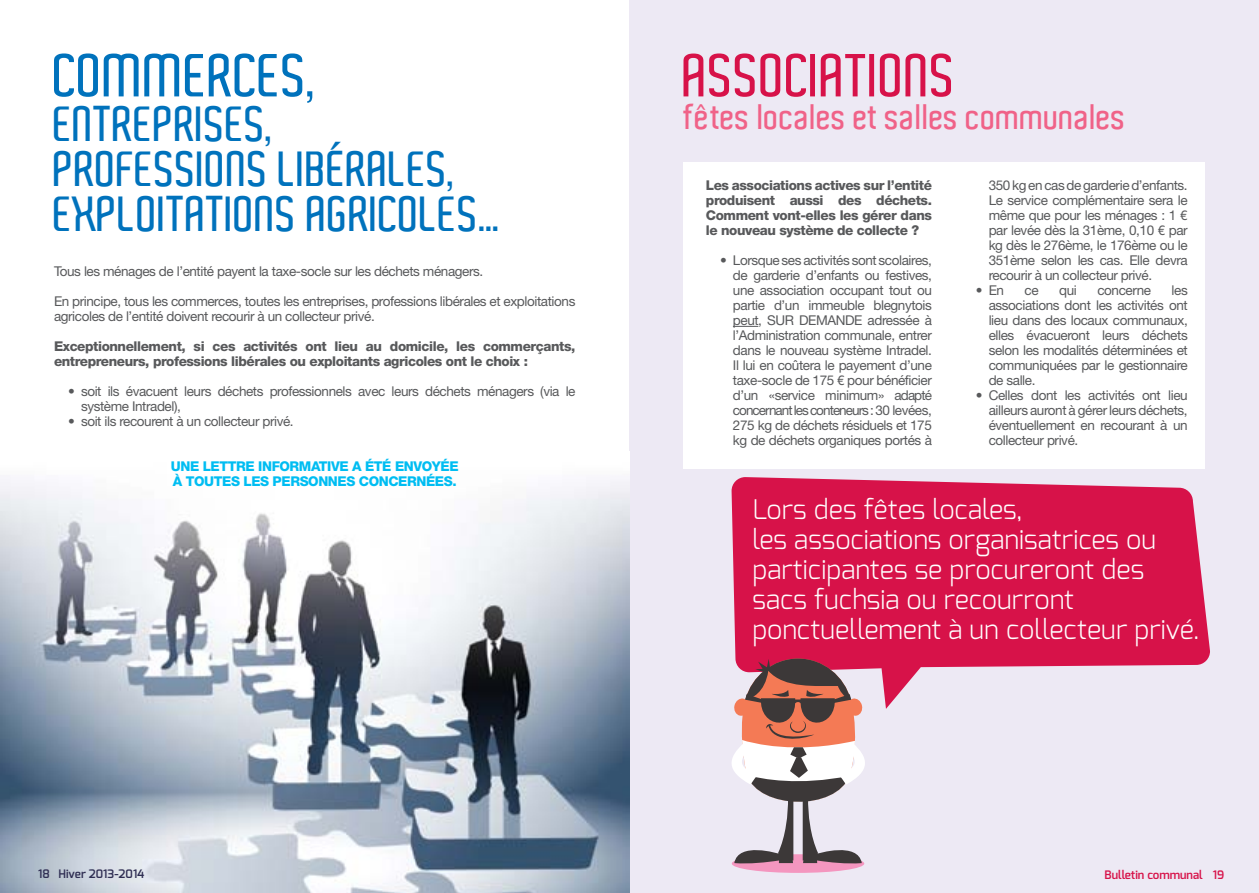
<style>
.page{position:relative;width:1259px;height:893px;background:#fff}
.page>*{position:absolute;margin:0;border:0;box-sizing:border-box;transform-origin:0 0}
.t1{font:600 58.5px "Aldo";color:#d71249}
.t2{font:600 58.5px "Aldo";color:#0072bc}
.t3{font:600 48px/45px "Aldo";color:#0072bc}
.t4{font:600 34.5px "Aldo";color:#f06288}
.t5{font:300 27px/30px "Exo";color:#fff}
.t6{font:13.5px/15px "Helvetica Neue";letter-spacing:-.03em;color:#58595b;text-align:justify}
.t7{font:800 13.5px/15px "Helvetica Neue";letter-spacing:-.03em;color:#58595b}
.t8{font:800 13.5px "Helvetica Neue";letter-spacing:-.03em;color:#00bdf2}
.t9{font:600 11.7px "Exo";color:#d71249}
.t10{font:600 11.7px "Exo";color:#2f2e53}
</style>
<div class="page">
<div style="left:629px;top:0;width:630px;height:893px;background:#ede9f4"></div>
<div style="left:683px;top:162px;width:522px;height:307px;background:#fff"></div>
<img style="left:0;top:479px;width:629px;height:414px">
<svg style="left:731px;top:477px;width:479px;height:232px;fill:#d71249"></svg>
<div style="left:732px;top:854px;width:132px;height:19px;background:#f496bf;border-radius:50%"></div>
<svg style="left:731px;top:658px;width:140px;height:206px"></svg>
<svg style="left:733px;top:326px;width:25px;height:1px"></svg>
<h1 class="t2" style="left:54px;top:43px;width:263px">COMMERCES,</h1>
<h2 class="t3" style="left:54px;top:102px;width:450px">ENTREPRISES,<br>PROFESSIONS LIBÉRALES,<br>EXPLOITATIONS AGRICOLES…</h2>
<p class="t6" style="left:54px;top:264px;width:431px">Tous les ménages de l’entité payent la taxe-socle sur les déchets ménagers.</p>
<p class="t6" style="left:54px;top:294px;width:523px">En principe, tous les commerces, toutes les entreprises, professions libérales et exploitations agricoles de l’entité doivent recourir à un collecteur privé.</p>
<p class="t7" style="left:54px;top:339px;width:523px">Exceptionnellement, si ces activités ont lieu au domicile, les commerçants, entrepreneurs, professions libérales ou exploitants agricoles ont le choix :</p>
<p class="t6" style="left:81px;top:384px;width:496px;text-indent:-13px">• soit ils évacuent leurs déchets professionnels avec leurs déchets ménagers (via le système Intradel),</p>
<p class="t6" style="left:68px;top:414px;width:227px">• soit ils recourent à un collecteur privé.</p>
<p class="t8" style="left:171px;top:459px;width:42px">Une lettre</p>
<p class="t8" style="left:258px;top:459px;width:10px">informative</p>
<p class="t8" style="left:352px;top:459px;width:53px">a été envoy</p>
<p class="t8" style="left:440px;top:459px;width:18px">ée</p>
<p class="t8" style="left:173px;top:474px;width:23px">à toutes</p>
<p class="t8" style="left:243px;top:474px;width:10px">les</p>
<p class="t8" style="left:273px;top:474px;width:11px">personnes</p>
<p class="t8" style="left:359px;top:474px;width:50px">concern</p>
<p class="t8" style="left:426px;top:474px;width:32px">ées.</p>
<h1 class="t1" style="left:683px;top:43px;width:275px">ASSOCIATIONS</h1>
<h3 class="t4" style="left:683px;top:98px;width:444px">FÊTES LOCALES ET SALLES COMMUNALES</h3>
<p class="t7" style="left:706px;top:178px;width:227px;text-align:justify">Les associations actives sur l’entité produisent aussi des déchets.<br>Comment vont-elles les gérer dans le nouveau système de collecte ?</p>
<p class="t6" style="left:733px;top:252px;width:200px;text-indent:-13px">• Lorsque ses activités sont scolaires, de garderie d’enfants ou festives, une association occupant tout ou partie d’un immeuble blegnytois peut, SUR DEMANDE adressée à l’Administration communale, entrer dans le nouveau système Intradel.<br>Il lui en coûtera le payement d’une taxe-socle de 175 € pour bénéficier d’un «service minimum» adapté concernant les conteneurs : 30 levées, 275 kg de déchets résiduels et 175 kg de déchets organiques portés à</p>
<p class="t6" style="left:988px;top:178px;width:200px">350 kg en cas de garderie d’enfants.<br>Le service complémentaire sera le même que pour les ménages : 1 € par levée dès la 31ème, 0,10 € par kg dès le 276ème, le 176ème ou le 351ème selon les cas. Elle devra recourir à un collecteur privé.</p>
<p class="t6" style="left:976px;top:283px;width:30px">• En</p>
<p class="t6" style="left:1024px;top:283px;width:16px">ce</p>
<p class="t6" style="left:1059px;top:283px;width:19px">qui</p>
<p class="t6" style="left:1097px;top:283px;width:55px">concerne</p>
<p class="t6" style="left:988px;top:283px;width:200px;text-indent:183px">les associations dont les activités ont lieu dans des locaux communaux, elles évacueront leurs déchets selon les modalités déterminées et communiquées par le gestionnaire de salle.</p>
<p class="t6" style="left:988px;top:388px;width:200px;text-indent:-13px">• Celles dont les activités ont lieu ailleurs auront à gérer leurs déchets, éventuellement en recourant à un collecteur privé.</p>
<h3 class="t5" style="left:752px;top:494px;width:448px">Lors des fêtes locales,<br>les associations organisatrices ou participantes se procureront des sacs fuchsia ou recourront ponctuellement à un collecteur privé.</h3>
<p class="t10" style="left:38px;top:866px;width:108px">18 Hiver 2013-2014</p>
<p class="t9" style="left:1104px;top:867px;width:121px">Bulletin communal 19</p>
</div>
